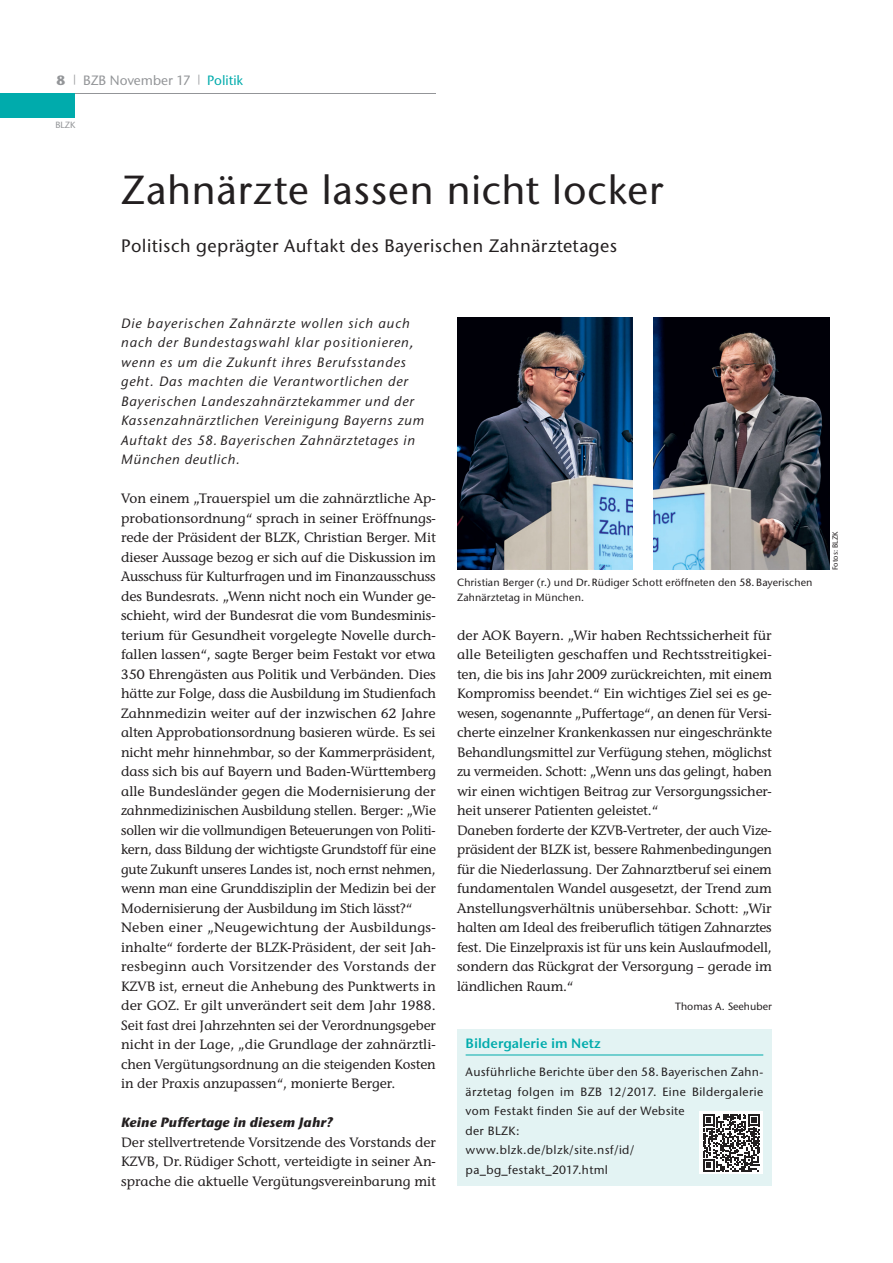
<style>
.page{position:relative;width:893px;height:1263px;background:#fff}
.page>*{position:absolute;margin:0;border:0;box-sizing:border-box;transform-origin:0 0}
.t1{font:500 40.5px "Stone Sans ITC Std";letter-spacing:.015em;color:#231f20}
.t2{font:500 18px "Stone Sans ITC Std";letter-spacing:.025em;color:#231f20}
.t3{font:500 13.5px/19.5px "Stone Inf ITC Std";letter-spacing:-.005em;color:#231f20}
.t4{font:italic 500 13.5px/19.5px "Stone Sans ITC Std";letter-spacing:.055em;color:#231f20}
.t5{font:italic 700 13.5px "Stone Sans ITC Std";color:#231f20}
.t6{font:600 13.5px "Stone Sans ITC Pro";color:#00abac}
.t7{font:500 13.5px "Stone Sans ITC Std";color:#939598}
.t8{font:500 13.5px "Stone Sans ITC Std";color:#00abac}
.t9{font:700 13.5px "Stone Sans ITC Std";color:#939598}
.t10{font:500 12px/19.5px "Stone Sans ITC Std";letter-spacing:.03em;color:#231f20}
.t11{font:500 10.5px/15px "Stone Sans ITC Std";letter-spacing:.01em;color:#231f20}
.t12{font:500 9px "Stone Sans ITC Std";color:#939598}
.t13{font:500 7.5px "Stone Sans ITC Std";color:#231f20}
</style>
<div class="page">
<img style="left:654px;top:318px;width:175px;height:252px">
<div style="left:457px;top:1030px;width:315px;height:156px;background:#e3f3f3"></div>
<hr style="left:466px;top:1055px;width:297px;height:1px;background:#00abac">
<div style="left:699px;top:1111px;width:64px;height:63px;background:#fff"></div>
<svg style="left:703px;top:1114px;width:57px;height:57px"></svg>
<img style="left:457px;top:318px;width:175px;height:252px">
<hr style="left:0;top:94px;width:436px;height:1px;background:#939598">
<div style="left:0;top:94px;width:75px;height:24px;background:#00abac"></div>
<p class="t9" style="left:56px;top:75px;width:11px">8</p>
<p class="t8" style="left:198px;top:75px;width:47px"><sup>|</sup> Politik</p>
<p class="t12" style="left:55px;top:121px;width:22px">BLZK</p>
<p class="t7" style="left:74px;top:75px;width:119px"><sup>|</sup> BZB November 17</p>
<h1 class="t1" style="left:121px;top:174px;width:544px">Zahnärzte lassen nicht locker</h1>
<h2 class="t2" style="left:121px;top:238px;width:498px">Politisch geprägter Auftakt des Bayerischen Zahnärztetages</h2>
<p class="t4" style="left:121px;top:315px;width:305px">Die bayerischen Zahnärzte wollen sich auch nach der Bundestagswahl klar positionieren, wenn es um die Zukunft ihres Berufsstandes geht. Das machten die Verantwortlichen der Bayerischen Landeszahnärztekammer und der Kassenzahnärztlichen Vereinigung Bayerns zum Auftakt des 58. Bayerischen Zahnärztetages in München deutlich.</p>
<p class="t3" style="left:121px;top:490px;width:316px">Von einem „Trauerspiel um die zahnärztliche Ap&shy;probationsordnung“ sprach in seiner Eröffnungs&shy;rede der Präsident der BLZK, Christian Berger. Mit dieser Aussage bezog er sich auf die Diskussion im Ausschuss für Kulturfragen und im Finanzausschuss des Bundesrats. „Wenn nicht noch ein Wunder ge&shy;schieht, wird der Bundesrat die vom Bundesminis&shy;terium für Gesundheit vorgelegte Novelle durch&shy;fallen lassen“, sagte Berger beim Festakt vor etwa 350 Ehrengästen aus Politik und Verbänden. Dies hätte zur Folge, dass die Ausbildung im Studienfach Zahnmedizin weiter auf der inzwischen 62 Jahre alten Approbationsordnung basieren würde. Es sei nicht mehr hinnehmbar, so der Kammerpräsident, dass sich bis auf Bayern und Baden-Württemberg alle Bundesländer gegen die Modernisierung der zahnmedizinischen Ausbildung stellen. Berger: „Wie sollen wir die vollmundigen Beteuerungen von Politi&shy;kern, dass Bildung der wichtigste Grundstoff für eine gute Zukunft unseres Landes ist, noch ernst nehmen, wenn man eine Grunddisziplin der Medizin bei der Modernisierung der Ausbildung im Stich lässt?“ Neben einer „Neugewichtung der Ausbildungs&shy;inhalte“ forderte der BLZK-Präsident, der seit Jah&shy;resbeginn auch Vorsitzender des Vorstands der KZVB ist, erneut die Anhebung des Punktwerts in der GOZ. Er gilt unverändert seit dem Jahr 1988.<br>Seit fast drei Jahrzehnten sei der Verordnungsgeber nicht in der Lage, „die Grundlage der zahnärztli&shy;chen Vergütungsordnung an die steigenden Kosten in der Praxis anzupassen“, monierte Berger.</p>
<p class="t5" style="left:121px;top:1117px;width:213px">Keine Puffertage in diesem Jahr?</p>
<p class="t3" style="left:121px;top:1134px;width:316px;text-align:justify">Der stellvertretende Vorsitzende des Vorstands der KZVB, Dr. Rüdiger Schott, verteidigte in seiner An&shy;sprache die aktuelle Vergütungsvereinbarung mit</p>
<p class="t11" style="left:457px;top:576px;width:357px">Christian Berger (r.) und Dr. Rüdiger Schott eröffneten den 58. Bayerischen<br>Zahnärztetag in München.</p>
<p class="t3" style="left:457px;top:627px;width:316px">der AOK Bayern. „Wir haben Rechtssicherheit für alle Beteiligten geschaffen und Rechtsstreitigkei&shy;ten, die bis ins Jahr 2009 zurückreichten, mit einem Kompromiss beendet.“ Ein wichtiges Ziel sei es ge&shy;wesen, sogenannte „Puffertage“, an denen für Versi&shy;cherte einzelner Krankenkassen nur eingeschränkte Behandlungsmittel zur Verfügung stehen, möglichst zu vermeiden. Schott: „Wenn uns das gelingt, haben wir einen wichtigen Beitrag zur Versorgungssicher&shy;heit unserer Patienten geleistet.“<br>Daneben forderte der KZVB-Vertreter, der auch Vize&shy;präsident der BLZK ist, bessere Rahmenbedingungen für die Niederlassung. Der Zahnarztberuf sei einem fundamentalen Wandel ausgesetzt, der Trend zum Anstellungsverhältnis unübersehbar. Schott: „Wir halten am Ideal des freiberuflich tätigen Zahnarztes fest. Die Einzelpraxis ist für uns kein Auslaufmodell, sondern das Rückgrat der Versorgung – gerade im ländlichen Raum.“</p>
<p class="t11" style="left:675px;top:1000px;width:98px">Thomas A. Seehuber</p>
<p class="t6" style="left:466px;top:1038px;width:137px">Bildergalerie im Netz</p>
<p class="t10" style="left:466px;top:1063px;width:299px">Ausführliche Berichte über den 58. Bayerischen Zahn&shy;ärztetag folgen im BZB 12/2017. Eine Bildergalerie vom Festakt finden Sie auf der Website<br>der BLZK:<br>www.blzk.de/blzk/site.nsf/id/ pa_bg_festakt_2017.html</p>
<p class="t13" style="left:832px;top:570px;width:40px;rotate:-90deg">Fotos: BLZK</p>
</div>
